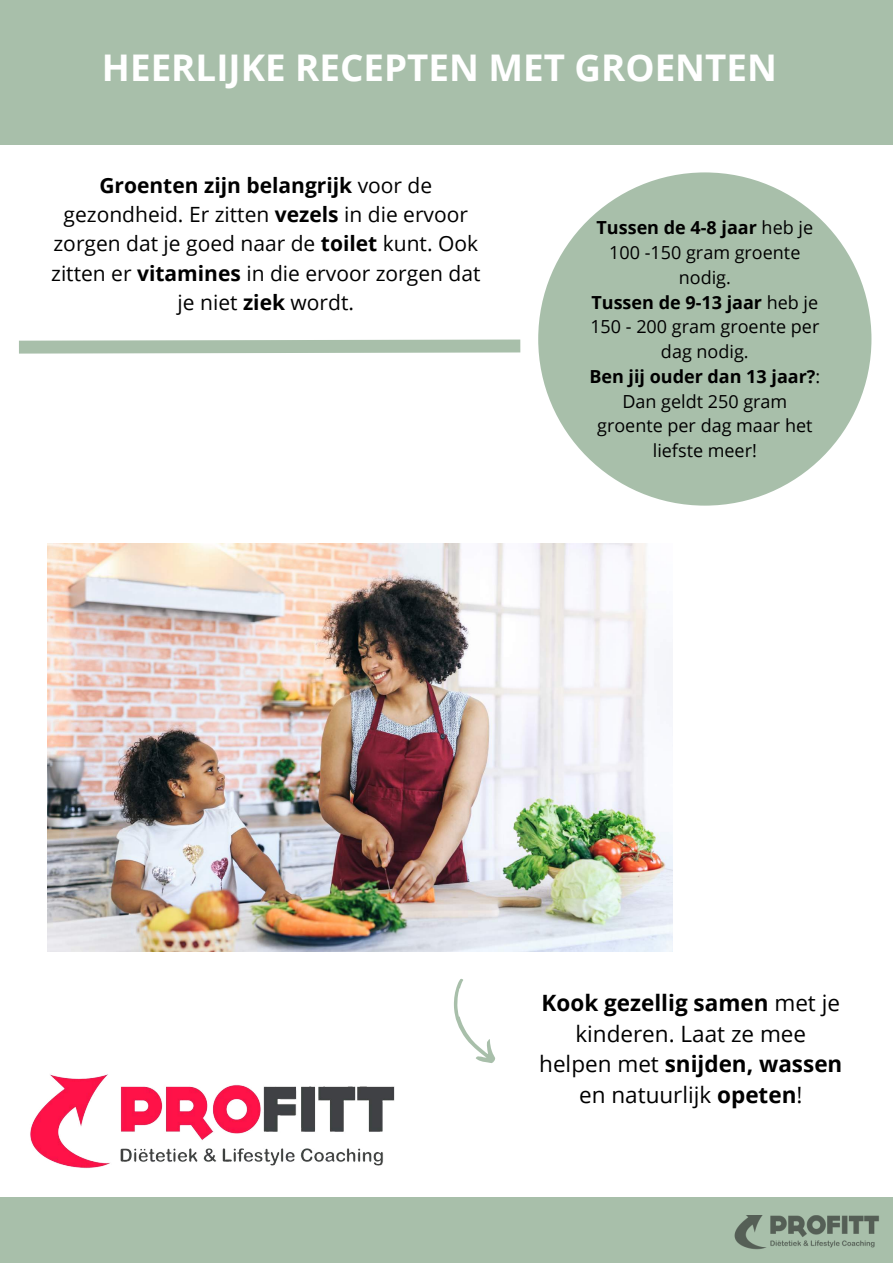
<style>
.page{position:relative;width:893px;height:1263px;background:#a8bfaa}
.page>*{position:absolute;margin:0;border:0;box-sizing:border-box;transform-origin:0 0}
.t1{font:700 36.75px "Open Sans";color:#fff}
.t2{font:22.5px/30.9px "Open Sans";color:#000;text-align:center}
.t3{font:21px/29.2px "Open Sans";color:#000;text-align:center}
.t4{font:18px/24.8px "Open Sans";color:#000;text-align:center}
.s1{font-weight:700}
</style>
<div class="page">
<div style="left:0;top:145px;width:893px;height:1051px;background:#fff"></div>
<img style="left:734px;top:1215px;width:145px;height:35px">
<svg style="left:454px;top:979px;width:42px;height:84px"></svg>
<img style="left:48px;top:543px;width:625px;height:408px">
<img style="left:30px;top:1074px;width:365px;height:95px">
<div style="left:538px;top:172px;width:333px;height:334px;background:#a8bfaa;border-radius:50%"></div>
<svg style="left:19px;top:339px;width:502px;height:15px;background:#b3c7b5"></svg>
<h1 class="t1" style="left:102px;top:42px;width:676px">HEERLIJKE RECEPTEN MET GROENTEN</h1>
<p class="t3" style="left:51px;top:170px;width:431px"><span class="s1">Groenten zijn belangrijk</span> voor de gezondheid. Er zitten <span class="s1">vezels</span> in die ervoor zorgen dat je goed naar de <span class="s1">toilet</span> kunt. Ook zitten er <span class="s1">vitamines</span> in die ervoor zorgen dat je niet <span class="s1">ziek</span> wordt.</p>
<p class="t4" style="left:589px;top:215px;width:232px"><span class="s1">Tussen de 4-8 jaar</span> heb je<br>100 -150 gram groente nodig.<br><span class="s1">Tussen de 9-13 jaar</span> heb je<br>150 - 200 gram groente per dag nodig.<br><span class="s1">Ben jij ouder dan 13 jaar?</span>:<br>Dan geldt 250 gram groente per dag maar het liefste meer!</p>
<p class="t2" style="left:539px;top:986px;width:305px"><span class="s1">Kook gezellig samen</span> met je kinderen. Laat ze mee helpen met <span class="s1">snijden, wassen </span>en natuurlijk <span class="s1">opeten</span>!</p>
</div>
